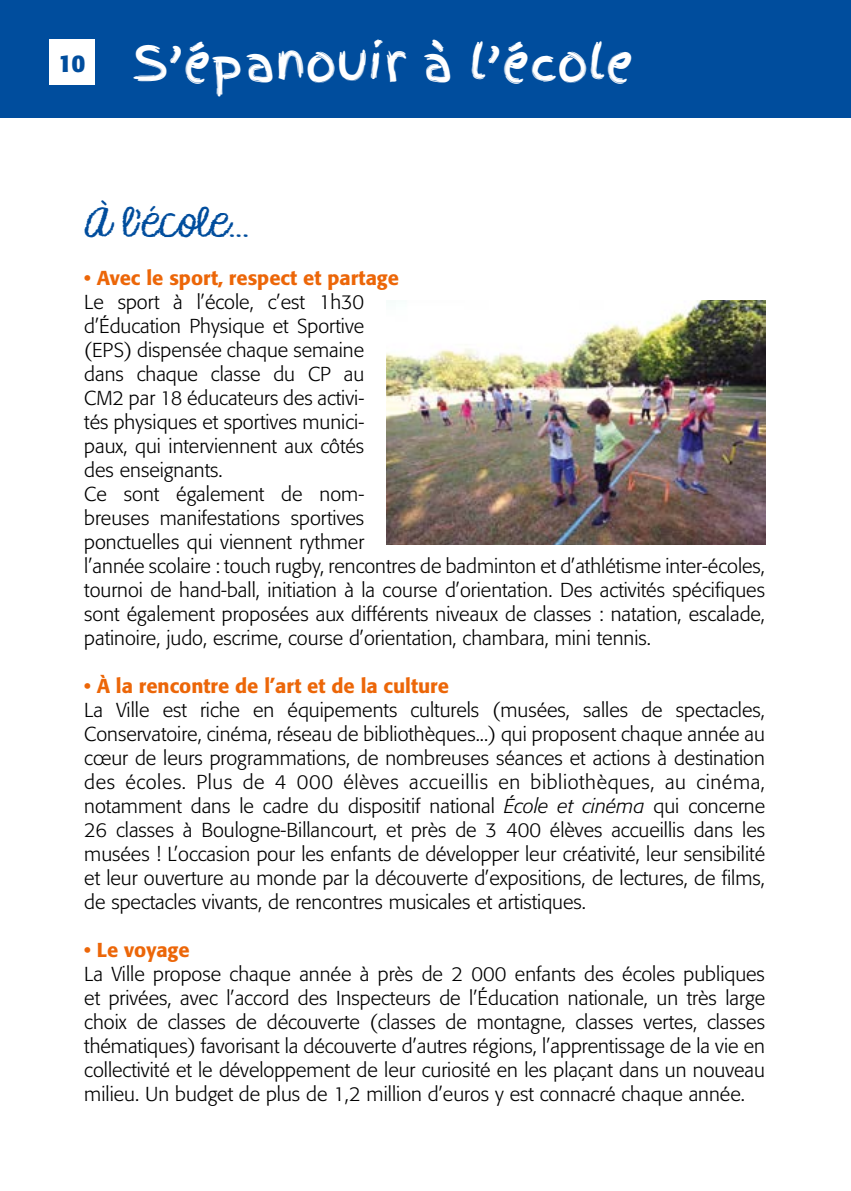
<style>
.page{position:relative;width:851px;height:1191px;background:#fff}
.page>*{position:absolute;margin:0;border:0;box-sizing:border-box;transform-origin:0 0}
.t1{font:48.4px "Finger Paint";color:#fff}
.t2{font:40px "KG Makes You Stronger";letter-spacing:.005em;color:#004d9d}
.t3{font:300 20px/24px "Formata";color:#000;text-align:justify}
.t4{font:500 20px "Formata";color:#ec6608}
.s1{font-style:italic}
</style>
<div class="page">
<div style="left:0;top:0;width:850px;height:117px;background:#004d9d"></div>
<div style="left:49px;top:40px;width:45px;height:45px;background:#fff"></div>
<img style="left:387px;top:300px;width:378px;height:244px">
<h1 class="t1" style="left:58px;top:28px;width:576px"><sup>10</sup> S’épanouir à l’école</h1>
<h2 class="t2" style="left:84px;top:198px;width:166px">À l’école...</h2>
<p class="t4" style="left:84px;top:265px;width:316px">• Avec le sport, respect et partage</p>
<p class="t3" style="left:84px;top:290px;width:682px;text-align:left">Le sport à l’école, c’est 1h30<br>d’Éducation Physique et Sportive<br>(EPS) dispensée chaque semaine<br>dans chaque classe du CP au<br>CM2 par 18 éducateurs des activi-<br>tés physiques et sportives munici-<br>paux, qui interviennent aux côtés<br>des enseignants.<br>Ce sont également de nom-<br>breuses manifestations sportives<br>ponctuelles qui viennent rythmer<br>l’année scolaire : touch rugby, rencontres de badminton et d’athlétisme inter-écoles, tournoi de hand-ball, initiation à la course d’orientation. Des activités spécifiques sont également proposées aux différents niveaux de classes : natation, escalade, patinoire, judo, escrime, course d’orientation, chambara, mini tennis.</p>
<p class="t4" style="left:84px;top:673px;width:366px">• À la rencontre de l’art et de la culture</p>
<p class="t3" style="left:84px;top:698px;width:682px">La Ville est riche en équipements culturels (musées, salles de spectacles, Conservatoire, cinéma, réseau de bibliothèques...) qui proposent chaque année au cœur de leurs programmations, de nombreuses séances et actions à destination des écoles. Plus de 4 000 élèves accueillis en bibliothèques, au cinéma, notamment dans le cadre du dispositif national <span class="s1">École et cinéma</span> qui concerne 26 classes à Boulogne-Billancourt, et près de 3 400 élèves accueillis dans les musées ! L’occasion pour les enfants de développer leur créativité, leur sensibilité et leur ouverture au monde par la découverte d’expositions, de lectures, de films, de spectacles vivants, de rencontres musicales et artistiques.</p>
<p class="t4" style="left:84px;top:937px;width:107px">• Le voyage</p>
<p class="t3" style="left:84px;top:962px;width:682px">La Ville propose chaque année à près de 2 000 enfants des écoles publiques et privées, avec l’accord des Inspecteurs de l’Éducation nationale, un très large choix de classes de découverte (classes de montagne, classes vertes, classes thématiques) favorisant la découverte d’autres régions, l’apprentissage de la vie en collectivité et le développement de leur curiosité en les plaçant dans un nouveau milieu. Un budget de plus de 1,2 million d’euros y est connacré chaque année.</p>
</div>
